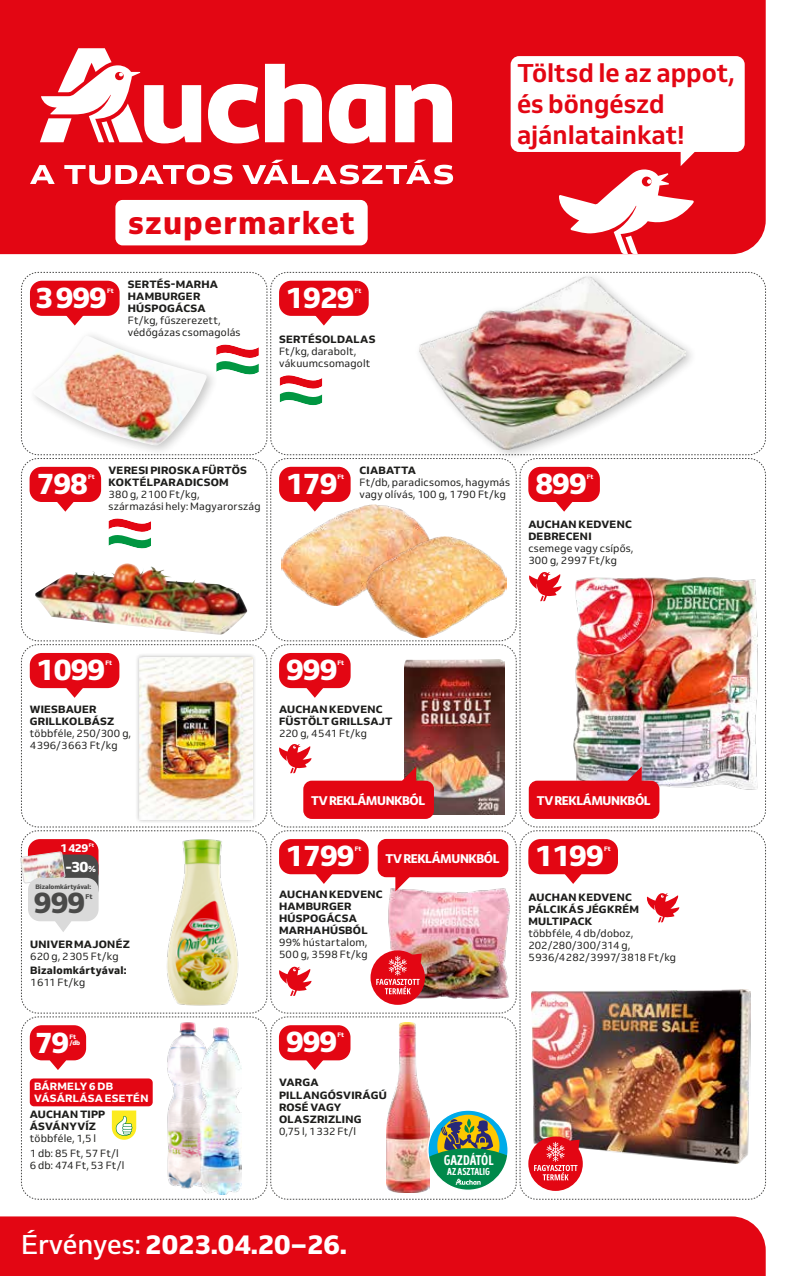
<style>
.page{position:relative;width:787px;height:1276px;background:#fff}
.page>*{position:absolute;margin:0;border:0;box-sizing:border-box;transform-origin:0 0}
.t1{font:800 31.5px "Venn";letter-spacing:.04em;color:#e30613}
.t2{font:800 29.25px "Venn";letter-spacing:-.04em;color:#fff}
.t3{font:800 29.25px "Venn";color:#4a4a49}
.t4{font:800 27px "Venn";letter-spacing:-.005em;color:#fff}
.t5{font:700 25.5px/30.6px "Venn";color:#e30613}
.t6{font:800 14.7px "Venn";color:#fff}
.t7{font:14.1px "Intro Head H Base";letter-spacing:-.01em;color:#fff}
.t8{font:900 12.75px "Sana Sans Next";letter-spacing:-.03em;color:#fff}
.t9{font:800 11.25px "Venn";color:#fff}
.t10{font:10.5px/12px "Venn";letter-spacing:.015em;color:#1d1d1b}
.t11{font:800 10.5px/12px "Venn";letter-spacing:.025em;color:#1d1d1b}
.t12{font:800 10.5px/12px "Venn";letter-spacing:.025em;color:#fff}
.t13{font:10.05px "Intro Head H Base";color:#fff}
.t14{font:800 6.75px "Venn";color:#4a4a49}
.t15{font:800 6.3px/6.8px "Venn";letter-spacing:-.02em;color:#fff}
.t16{font:800 6.3px "Venn";color:#4a4a49}
.t17{font:800 5.1px "Venn";color:#fff}
.s1{font-size:9px}
.s2{font-weight:500}
</style>
<div class="page">
<div style="left:0;top:0;width:765px;height:254px;background:#e30613"></div>
<div style="left:0;top:1216px;width:765px;height:60px;background:#e30613"></div>
<svg style="left:265px;top:64px;width:57px;height:78px"></svg>
<svg style="left:329px;top:84px;width:57px;height:59px"></svg>
<svg style="left:395px;top:84px;width:57px;height:58px"></svg>
<svg style="left:208px;top:84px;width:51px;height:59px"></svg>
<svg style="left:40px;top:48px;width:161px;height:95px"></svg>
<svg style="left:30px;top:165px;width:25px;height:19px"></svg>
<svg style="left:64px;top:164px;width:168px;height:21px"></svg>
<svg style="left:242px;top:160px;width:211px;height:24px"></svg>
<div style="left:115px;top:200px;width:253px;height:45px;background:#fff;border-radius:7px"></div>
<svg style="left:559px;top:152px;width:138px;height:102px"></svg>
<div style="left:510px;top:56px;width:234px;height:96px;background:#fff;border-radius:9px"></div>
<img style="left:21px;top:272px;width:745px;height:928px">
<div style="left:377px;top:839px;width:131px;height:38px;background:#e30613;border-radius:9px"></div>
<h1 class="t1" style="left:128px;top:203px;width:228px">szupermarket</h1>
<h2 class="t2" style="left:35px;top:279px;width:74px">3 999</h2>
<p class="t15" style="left:107px;top:287px;width:8px">Ft</p>
<p class="t11" style="left:128px;top:278px;width:92px">SERTÉS-MARHA<br>HAMBURGER<br>HÚSPOGÁCSA</p>
<p class="t10" style="left:128px;top:314px;width:114px">Ft/kg, fűszerezett, védőgázas csomagolás</p>
<h2 class="t2" style="left:286px;top:279px;width:70px">1 929</h2>
<p class="t15" style="left:355px;top:287px;width:8px">Ft</p>
<p class="t11" style="left:279px;top:333px;width:98px">SERTÉSOLDALAS</p>
<p class="t10" style="left:279px;top:345px;width:93px">Ft/kg, darabolt, vákuumcsomagolt</p>
<h3 class="t5" style="left:517px;top:58px;width:219px">Töltsd le az appot, és böngészd ajánlatainkat!</h3>
<h2 class="t2" style="left:37px;top:465px;width:53px">798</h2>
<p class="t15" style="left:88px;top:473px;width:8px">Ft</p>
<p class="t11" style="left:109px;top:464px;width:140px">VERESI PIROSKA FÜRTÖS<br>KOKTÉLPARADICSOM</p>
<p class="t10" style="left:109px;top:488px;width:154px">380 g, 2 100 Ft/kg,<br>származási hely: Magyarország</p>
<h2 class="t2" style="left:286px;top:465px;width:53px">179</h2>
<p class="t15" style="left:337px;top:473px;width:8px">Ft</p>
<p class="t11" style="left:359px;top:464px;width:58px">CIABATTA</p>
<p class="t10" style="left:359px;top:476px;width:152px">Ft/db, paradicsomos, hagymás vagy olívás, 100 g, 1 790 Ft/kg</p>
<h2 class="t2" style="left:535px;top:465px;width:53px">899</h2>
<p class="t15" style="left:587px;top:473px;width:8px">Ft</p>
<p class="t11" style="left:528px;top:517px;width:105px">AUCHAN KEDVENC<br>DEBRECENI</p>
<p class="t10" style="left:528px;top:542px;width:106px">csemege vagy csípős,<br>300 g, 2 997 Ft/kg</p>
<h2 class="t2" style="left:37px;top:651px;width:70px">1 099</h2>
<p class="t15" style="left:105px;top:659px;width:8px">Ft</p>
<h2 class="t2" style="left:286px;top:651px;width:53px">999</h2>
<p class="t15" style="left:337px;top:659px;width:8px">Ft</p>
<p class="t11" style="left:279px;top:703px;width:115px">AUCHAN KEDVENC<br>FÜSTÖLT GRILLSAJT</p>
<p class="t10" style="left:279px;top:727px;width:89px">220 g, 4 541 Ft/kg</p>
<p class="t11" style="left:30px;top:703px;width:86px">WIESBAUER<br>GRILLKOLBÁSZ</p>
<p class="t10" style="left:30px;top:727px;width:103px">többféle, 250/300 g,<br>4 396/3 663 Ft/kg</p>
<p class="t9" style="left:60px;top:840px;width:29px">1 429</p>
<p class="t17" style="left:89px;top:842px;width:7px">Ft</p>
<h3 class="t6" style="left:66px;top:857px;width:32px">-30<span class="s1">%</span></h3>
<p class="t16" style="left:35px;top:882px;width:57px">Bizalomkártyával:</p>
<h2 class="t3" style="left:34px;top:884px;width:53px">999</h2>
<p class="t14" style="left:85px;top:892px;width:9px">Ft</p>
<p class="t11" style="left:30px;top:938px;width:101px">UNIVER MAJONÉZ</p>
<p class="t10" style="left:30px;top:950px;width:90px">620 g, 2 305 Ft/kg</p>
<p class="t11" style="left:30px;top:964px;width:98px">Bizalomkártyával:</p>
<p class="t10" style="left:30px;top:976px;width:57px">1 611 Ft/kg</p>
<h2 class="t2" style="left:35px;top:1024px;width:36px">79</h2>
<p class="t15" style="left:70px;top:1033px;width:12px">Ft /db</p>
<p class="t12" style="left:34px;top:1080px;width:116px">BÁRMELY 6 DB<br>VÁSÁRLÁSA ESETÉN</p>
<p class="t11" style="left:30px;top:1108px;width:77px">AUCHAN TIPP<br>ÁSVÁNYVÍZ</p>
<p class="t10" style="left:30px;top:1131px;width:90px;line-height:14.5px">többféle, 1,5 l<br>1 db: 85 Ft, 57 Ft/l</p>
<p class="t10" style="left:30px;top:1159px;width:96px">6 db: 474 Ft, 53 Ft/l</p>
<p class="t8" style="left:311px;top:792px;width:115px">TV REKLÁMUNKBÓL</p>
<p class="t8" style="left:536px;top:792px;width:115px">TV REKLÁMUNKBÓL</p>
<h2 class="t2" style="left:286px;top:837px;width:70px">1 799</h2>
<p class="t15" style="left:355px;top:845px;width:8px">Ft</p>
<p class="t11" style="left:279px;top:888px;width:105px">AUCHAN KEDVENC<br>HAMBURGER<br>HÚSPOGÁCSA<br>MARHAHÚSBÓL</p>
<p class="t10" style="left:279px;top:936px;width:90px">99% hústartalom,<br>500 g, 3 598 Ft/kg</p>
<p class="t8" style="left:385px;top:850px;width:115px">TV REKLÁMUNKBÓL</p>
<h2 class="t2" style="left:286px;top:1023px;width:53px">999</h2>
<p class="t15" style="left:337px;top:1031px;width:8px">Ft</p>
<p class="t11" style="left:279px;top:1076px;width:109px">VARGA<br>PILLANGÓSVIRÁGÚ<br>ROSÉ VAGY<br>OLASZRIZLING</p>
<p class="t10" style="left:279px;top:1124px;width:79px">0,75 l, 1 332 Ft/l</p>
<h3 class="t7" style="left:444px;top:1152px;width:51px">GAZDÁTÓL</h3>
<p class="t13" style="left:447px;top:1165px;width:44px">AZ ASZTALIG</p>
<h2 class="t2" style="left:535px;top:837px;width:70px">1 199</h2>
<p class="t15" style="left:604px;top:845px;width:8px">Ft</p>
<p class="t11" style="left:528px;top:890px;width:112px">AUCHAN KEDVENC<br>PÁLCIKÁS JÉGKRÉM<br>MULTIPACK</p>
<p class="t10" style="left:528px;top:926px;width:149px">többféle, 4 db/doboz,<br>202/280/300/314 g,<br>5 936/4 282/3 997/3 818 Ft/kg</p>
<h3 class="t4" style="left:21px;top:1227px;width:327px"><span class="s2">Érvényes:</span> 2023.04.20 – 26.</h3>
</div>
